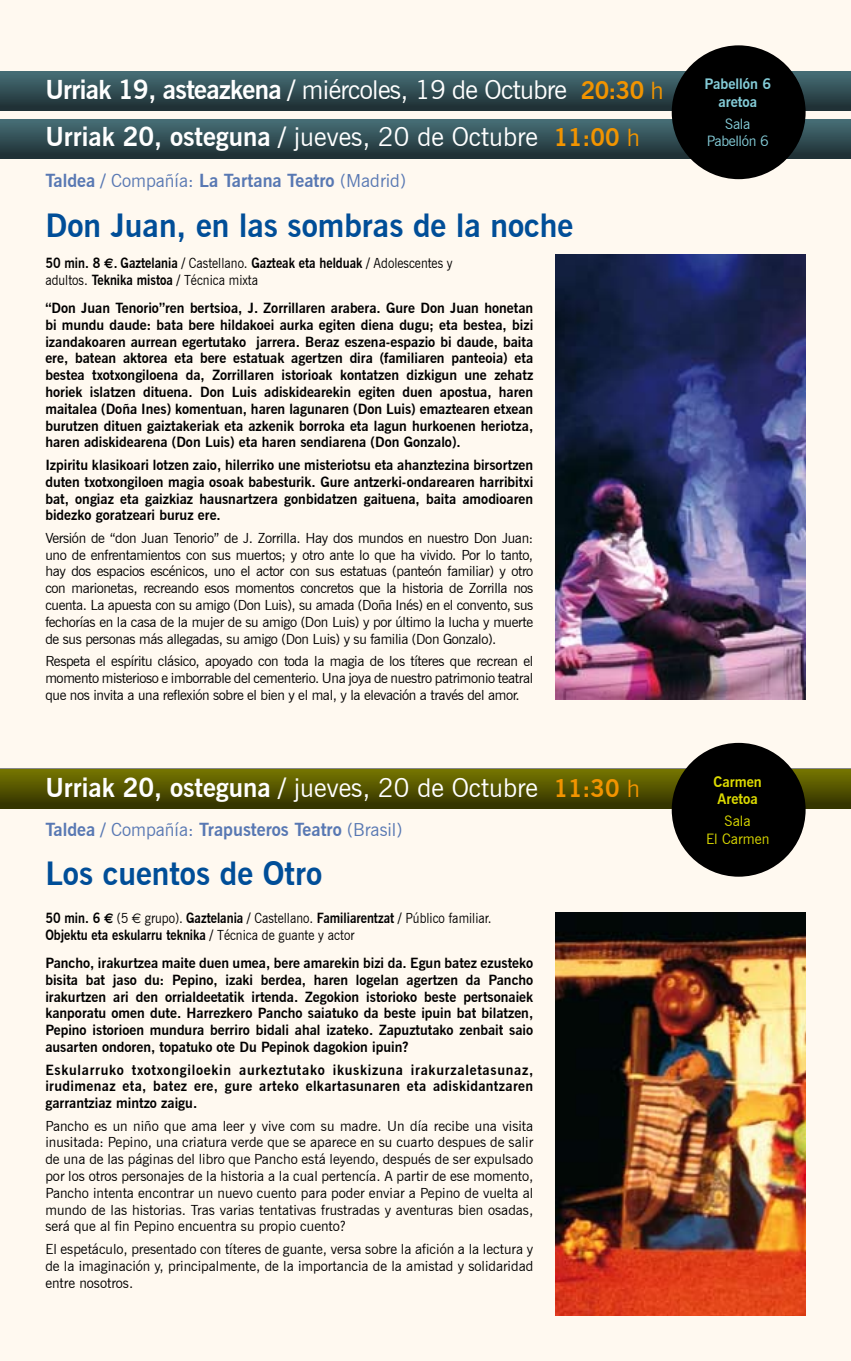
<style>
.page{position:relative;width:851px;height:1361px;background:#fff}
.page>*{position:absolute;margin:0;border:0;box-sizing:border-box;transform-origin:0 0}
.t1{font:700 32px "News Gothic BT";color:#004e98}
.t2{font:700 26px "News Gothic BT";color:#fff}
.t3{font:26px "News Gothic BT";letter-spacing:-.025em;color:#fff}
.t4{font:700 18px "News Gothic BT";color:#5878b3}
.t5{font:700 14.4px/17.2px "News Gothic BT";color:#84ccd8;text-align:center}
.t6{font:14.4px/17.2px "News Gothic BT";letter-spacing:-.025em;color:#84ccd8;text-align:center}
.t7{font:700 14.4px/17.2px "News Gothic BT";color:#dcda00}
.t8{font:14.4px/17.2px "News Gothic BT";color:#dcda00;text-align:center}
.t9{font:700 14px/16.8px "News Gothic BT";color:#000;text-align:justify}
.t10{font:14px/16.8px "News Gothic BT";letter-spacing:-.025em;color:#000;text-align:justify}
.t11{font:700 14px/16.8px "News Gothic BT";color:#000;scale:.9 1}
.s1{font-weight:700}
.s2{font-weight:700;font-size:24px;color:#f29400}
.s3{font-size:24px;color:#f29400}
.s4{font-weight:400}
.s5{font-weight:400;font-size:24px;color:#f29400}
.s6{font-family:"Euro Sans"}
.s7{font-family:"Euro Sans";font-weight:400}
</style>
<div class="page">
<div style="left:0;top:0;width:850px;height:1361px;background:#fff9f0"></div>
<div style="left:0;top:71px;width:850px;height:40px;background:linear-gradient(to bottom,#487078,#1e2e32)"></div>
<div style="left:0;top:769px;width:850px;height:39px;background:linear-gradient(to bottom,#770,#302f00)"></div>
<img style="left:556px;top:254px;width:249px;height:445px">
<img style="left:556px;top:912px;width:249px;height:403px">
<div style="left:0;top:119px;width:850px;height:40px;background:linear-gradient(to bottom,#477078,#1e2e32)"></div>
<div style="left:671px;top:743px;width:134px;height:133px;background:#000;border-radius:50%"></div>
<div style="left:671px;top:45px;width:134px;height:134px;background:#000;border-radius:50%"></div>
<h2 class="t3" style="left:45px;top:75px;width:619px"><span class="s1">Urriak 19, asteazkena /</span> miércoles, 19 de Octubre <span class="s2">20:30</span> <span class="s3">h</span></h2>
<h2 class="t2" style="left:45px;top:121px;width:596px">Urriak 20, osteguna / <span class="s4">jueves, 20 de Octubre</span> <span class="s3">11:00</span> <span class="s5">h</span></h2>
<p class="t4" style="left:45px;top:170px;width:362px">Taldea / <span class="s4">Compañía:</span> La Tartana Teatro <span class="s4">(Madrid)</span></p>
<h1 class="t1" style="left:45px;top:206px;width:529px">Don Juan, en las sombras de la noche</h1>
<p class="t11" style="left:45px;top:254px;width:454px">50 min. 8 <span class="s6">e</span>. Gaztelania / <span class="s4">Castellano.</span> Gazteak eta helduak / <span class="s4">Adolescentes y adultos.</span> Teknika mistoa / <span class="s4">Técnica mixta</span></p>
<p class="t9" style="left:45px;top:299px;width:489px">“Don Juan Tenorio”ren bertsioa, J. Zorrillaren arabera. Gure Don Juan honetan bi mundu daude: bata bere hildakoei aurka egiten diena dugu; eta bestea, bizi izandakoaren aurrean egertutako jarrera. Beraz eszena-espazio bi daude, baita ere, batean aktorea eta bere estatuak agertzen dira (familiaren panteoia) eta bestea txotxongiloena da, Zorrillaren istorioak kontatzen dizkigun une zehatz horiek islatzen dituena. Don Luis adiskidearekin egiten duen apostua, haren maitalea (Doña Ines) komentuan, haren lagunaren (Don Luis) emaztearen etxean burutzen dituen gaiztakeriak eta azkenik borroka eta lagun hurkoenen heriotza, haren adiskidearena (Don Luis) eta haren sendiarena (Don Gonzalo).</p>
<p class="t9" style="left:45px;top:456px;width:489px">Izpiritu klasikoari lotzen zaio, hilerriko une misteriotsu eta ahanztezina birsortzen duten txotxongiloen magia osoak babesturik. Gure antzerki-ondarearen harribitxi bat, ongiaz eta gaizkiaz hausnartzera gonbidatzen gaituena, baita amodioaren bidezko goratzeari buruz ere.</p>
<p class="t10" style="left:45px;top:529px;width:489px">Versión de “don Juan Tenorio” de J. Zorrilla. Hay dos mundos en nuestro Don Juan: uno de enfrentamientos con sus muertos; y otro ante lo que ha vivido. Por lo tanto, hay dos espacios escénicos, uno el actor con sus estatuas (panteón familiar) y otro con marionetas, recreando esos momentos concretos que la historia de Zorrilla nos cuenta. La apuesta con su amigo (Don Luis), su amada (Doña Inés) en el convento, sus fechorías en la casa de la mujer de su amigo (Don Luis) y por último la lucha y muerte de sus personas más allegadas, su amigo (Don Luis) y su familia (Don Gonzalo).</p>
<p class="t10" style="left:45px;top:652px;width:489px">Respeta el espíritu clásico, apoyado con toda la magia de los títeres que recrean el momento misterioso e imborrable del cementerio. Una joya de nuestro patrimonio teatral que nos invita a una reflexión sobre el bien y el mal, y la elevación a través del amor.</p>
<h2 class="t2" style="left:45px;top:772px;width:596px">Urriak 20, osteguna / <span class="s4">jueves, 20 de Octubre</span> <span class="s3">11:30</span> <span class="s5">h</span></h2>
<p class="t4" style="left:45px;top:818px;width:358px">Taldea / <span class="s4">Compañía:</span> Trapusteros Teatro <span class="s4">(Brasil)</span></p>
<h1 class="t1" style="left:45px;top:854px;width:278px">Los cuentos de Otro</h1>
<p class="t11" style="left:45px;top:909px;width:497px">50 min. 6 <span class="s6">e</span> <span class="s4">(5</span> <span class="s7">e</span> <span class="s4">grupo).</span> Gaztelania / <span class="s4">Castellano.</span> Familiarentzat / <span class="s4">Público familiar.<br></span>Objektu eta eskularru teknika / <span class="s4">Técnica de guante y actor</span></p>
<p class="t9" style="left:45px;top:954px;width:489px">Pancho, irakurtzea maite duen umea, bere amarekin bizi da. Egun batez ezusteko bisita bat jaso du: Pepino, izaki berdea, haren logelan agertzen da Pancho irakurtzen ari den orrialdeetatik irtenda. Zegokion istorioko beste pertsonaiek kanporatu omen dute. Harrezkero Pancho saiatuko da beste ipuin bat bilatzen, Pepino istorioen mundura berriro bidali ahal izateko. Zapuztutako zenbait saio ausarten ondoren, topatuko ote Du Pepinok dagokion ipuin?</p>
<p class="t9" style="left:45px;top:1061px;width:489px">Eskularruko txotxongiloekin aurkeztutako ikuskizuna irakurzaletasunaz, irudimenaz eta, batez ere, gure arteko elkartasunaren eta adiskidantzaren garrantziaz mintzo zaigu.</p>
<p class="t10" style="left:45px;top:1117px;width:489px">Pancho es un niño que ama leer y vive com su madre. Un día recibe una visita inusitada: Pepino, una criatura verde que se aparece en su cuarto despues de salir de una de las páginas del libro que Pancho está leyendo, después de ser expulsado por los otros personajes de la historia a la cual pertencía. A partir de ese momento, Pancho intenta encontrar un nuevo cuento para poder enviar a Pepino de vuelta al mundo de las historias. Tras varias tentativas frustradas y aventuras bien osadas, será que al fin Pepino encuentra su propio cuento?</p>
<p class="t10" style="left:45px;top:1240px;width:489px">El espetáculo, presentado con títeres de guante, versa sobre la afición a la lectura y de la imaginación y, principalmente, de la importancia de la amistad y solidaridad entre nosotros.</p>
<p class="t5" style="left:704px;top:75px;width:68px">Pabellón 6 aretoa</p>
<p class="t6" style="left:706px;top:115px;width:63px">Sala<br>Pabellón 6</p>
<p class="t7" style="left:713px;top:773px;width:50px">Carmen<br>Aretoa</p>
<p class="t8" style="left:706px;top:812px;width:65px">Sala<br>El Carmen</p>
</div>
